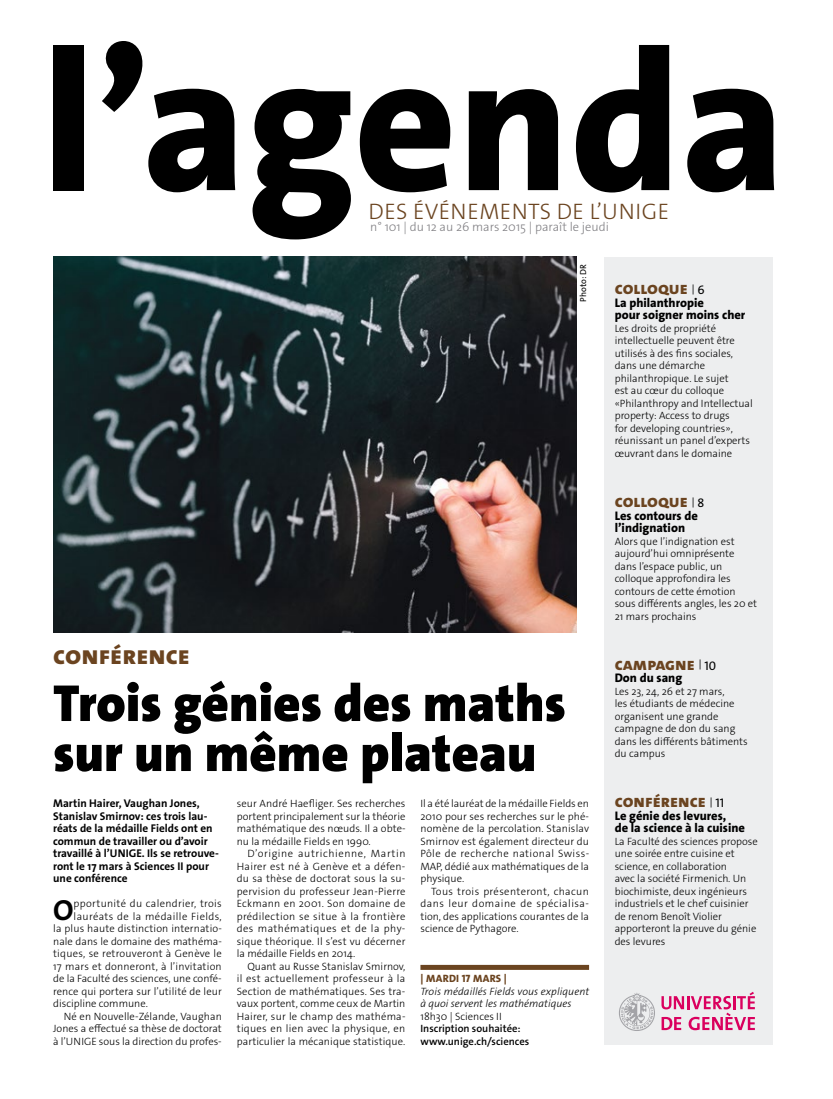
<style>
.page{position:relative;width:833px;height:1099px;background:#fff}
.page>*{position:absolute;margin:0;border:0;box-sizing:border-box;transform-origin:0 0}
.t1{font:800 198.75px "The Sans Os F";color:#000}
.t2{font:900 52.5px/50px "The Sans Os F";color:#000}
.t3{font:700 29.12px "The Sans Os F";color:#000}
.t4{font:800 26.25px "The Sans Os F";color:#6b4420}
.t5{font:300 22.5px "The Sans Os F";letter-spacing:.02em;color:#6b4420}
.t6{font:800 17.5px "The Sans Os F";color:#6b4420}
.t7{font:800 12.5px/12.5px "The Sans Os F";color:#000}
.t8{font:300 12.5px "The Sans Os F";color:#818084}
.t9{font:700 11.25px/12.5px "The Sans Os F";color:#000}
.t10{font:300 10.62px/12.5px "The Sans Os F";color:#000;text-align:justify}
.t11{font:italic 300 10.62px/12.5px "The Sans Os F";color:#000}
.t12{font:300 10.62px "The Sans Os F";letter-spacing:.02em;color:#000}
.t13{font:600 10.62px/12.5px "The Sans Os F";color:#000}
.t14{font:300 10.62px "The Sans Os F";letter-spacing:.03em;color:#000}
.t15{font:300 10.62px "The Sans Os F";letter-spacing:.035em;color:#000}
.t16{font:800 10.62px "The Sans Os F";letter-spacing:.02em;color:#6b4420}
.t17{font:8.75px "The Sans Os F";color:#000}
.s1{font-weight:400;font-size:10px;color:#000}
.s2{font-weight:400;font-size:12.5px;color:#000}
</style>
<div class="page">
<img style="left:53px;top:257px;width:523px;height:375px">
<div style="left:604px;top:257px;width:168px;height:787px;background:#edeeef"></div>
<div style="left:420px;top:964px;width:169px;height:5px;background:#6b4420"></div>
<svg style="left:619px;top:993px;width:36px;height:37px"></svg>
<svg style="left:661px;top:991px;width:94px;height:39px"></svg>
<h1 class="t1" style="left:41px;top:-5px;width:745px">l’agenda</h1>
<h3 class="t5" style="left:368px;top:197px;width:302px">DES ÉVÉNEMENTS DE L’UNIGE</h3>
<p class="t8" style="left:370px;top:219px;width:240px">n° 101 | du 12 au 26 mars 2015 | paraît le jeudi</p>
<h3 class="t4" style="left:53px;top:638px;width:138px">conférence</h3>
<p class="t17" style="left:577px;top:301px;width:39px;rotate:-90deg">Photo: DR</p>
<h2 class="t2" style="left:53px;top:678px;width:514px">Trois génies des maths sur un même plateau</h2>
<p class="t9" style="left:53px;top:797px;width:167px">Martin Hairer, Vaughan Jones,<br>Stanislav Smirnov: ces trois lau&shy;réats de la médaille Fields ont en commun de travailler ou d’avoir travaillé à l’UNIGE. Ils se retrouve&shy;ront le 17 mars à Sciences II pour une conférence</p>
<h3 class="t3" style="left:53px;top:891px;width:22px">O</h3>
<p class="t14" style="left:74px;top:896px;width:150px">pportunité du calendrier, trois</p>
<p class="t10" style="left:237px;top:797px;width:170px">seur André Haefliger. Ses recherches portent principalement sur la théorie mathématique des nœuds. Il a obte&shy;nu la médaille Fields en 1990.</p>
<p class="t10" style="left:237px;top:847px;width:170px;text-indent:11px">D’origine autrichienne, Martin Hairer est né à Genève et a défen&shy;du sa thèse de doctorat sous la su&shy;pervision du professeur Jean-Pierre Eckmann en 2001. Son domaine de prédilection se situe à la frontière des mathématiques et de la phy&shy;sique théorique. Il s’est vu décerner la médaille Fields en 2014.</p>
<p class="t10" style="left:237px;top:959px;width:170px;text-indent:11px">Quant au Russe Stanislav Smirnov, il est actuellement professeur à la Section de mathématiques. Ses tra&shy;vaux portent, comme ceux de Martin Hairer, sur le champ des mathéma&shy;tiques en lien avec la physique, en particulier la mécanique statistique.</p>
<p class="t10" style="left:420px;top:797px;width:170px">Il a été lauréat de la médaille Fields en 2010 pour ses recherches sur le phé&shy;nomène de la percolation. Stanislav Smirnov est également directeur du Pôle de recherche national Swiss-MAP, dédié aux mathématiques de la physique.</p>
<p class="t10" style="left:420px;top:884px;width:170px;text-indent:11px">Tous trois présenteront, chacun dans leur domaine de spécialisa&shy;tion, des applications courantes de la science de Pythagore.</p>
<p class="t16" style="left:420px;top:971px;width:88px">| MARDI 17 MARS |</p>
<p class="t11" style="left:420px;top:985px;width:170px">Trois médaillés Fields vous expliquent à quoi servent les mathématiques</p>
<p class="t10" style="left:420px;top:1009px;width:83px">18h30 | Sciences II</p>
<p class="t13" style="left:420px;top:1022px;width:110px">Inscription souhaitée: www.unige.ch/sciences</p>
<p class="t15" style="left:74px;top:909px;width:150px">lauréats de la médaille Fields,</p>
<p class="t10" style="left:53px;top:922px;width:170px">la plus haute distinction internatio-</p>
<p class="t10" style="left:53px;top:935px;width:170px">nale dans le domaine des mathéma-</p>
<p class="t12" style="left:53px;top:946px;width:170px">tiques, se retrouveront à Genève le</p>
<p class="t12" style="left:53px;top:959px;width:170px">17 mars et donneront, à l’invitation</p>
<p class="t10" style="left:53px;top:972px;width:170px">de la Faculté des sciences, une confé-</p>
<p class="t10" style="left:53px;top:984px;width:170px">rence qui portera sur l’utilité de leur</p>
<p class="t10" style="left:53px;top:997px;width:96px">discipline commune.</p>
<p class="t10" style="left:64px;top:1009px;width:160px">Né en Nouvelle-Zélande, Vaughan</p>
<p class="t10" style="left:53px;top:1022px;width:170px">Jones a effectué sa thèse de doctorat</p>
<p class="t10" style="left:53px;top:1034px;width:170px">à l’UNIGE sous la direction du profes-</p>
<h3 class="t6" style="left:614px;top:277px;width:91px">colloque <span class="s1">|</span> <span class="s2">6</span></h3>
<p class="t7" style="left:614px;top:296px;width:132px">La philanthropie<br>pour soigner moins cher</p>
<p class="t10" style="left:614px;top:322px;width:140px;text-align:left">Les droits de propriété intellectuelle peuvent être utilisés à des fins sociales, dans une démarche philanthropique. Le sujet<br>est au cœur du colloque «Philanthropy and Intellectual property: Access to drugs<br>for developing countries», réunissant un panel d’experts œuvrant dans le domaine</p>
<h3 class="t6" style="left:614px;top:490px;width:91px">colloque <span class="s1">|</span> <span class="s2">8</span></h3>
<p class="t7" style="left:614px;top:509px;width:85px">Les contours de l’indignation</p>
<p class="t10" style="left:614px;top:535px;width:144px;text-align:left">Alors que l’indignation est aujourd’hui omniprésente dans l’espace public, un colloque approfondira les contours de cette émotion sous différents angles, les 20 et<br>21 mars prochains</p>
<h3 class="t6" style="left:614px;top:652px;width:103px">campagne <span class="s1">|</span> <span class="s2">10</span></h3>
<p class="t7" style="left:614px;top:671px;width:69px">Don du sang</p>
<p class="t10" style="left:614px;top:685px;width:135px;text-align:left">Les 23, 24, 26 et 27 mars,<br>les étudiants de médecine organisent une grande campagne de don du sang dans les différents bâtiments du campus</p>
<h3 class="t6" style="left:614px;top:790px;width:111px">conférence <span class="s1">|</span> <span class="s2">11</span></h3>
<p class="t7" style="left:615px;top:809px;width:132px">Le génie des levures,<br>de la science à la cuisine</p>
<p class="t10" style="left:614px;top:835px;width:144px;text-align:left">La Faculté des sciences propose une soirée entre cuisine et science, en collaboration<br>avec la société Firmenich. Un biochimiste, deux ingénieurs industriels et le chef cuisinier de renom Benoît Violier apporteront la preuve du génie des levures</p>
</div>
